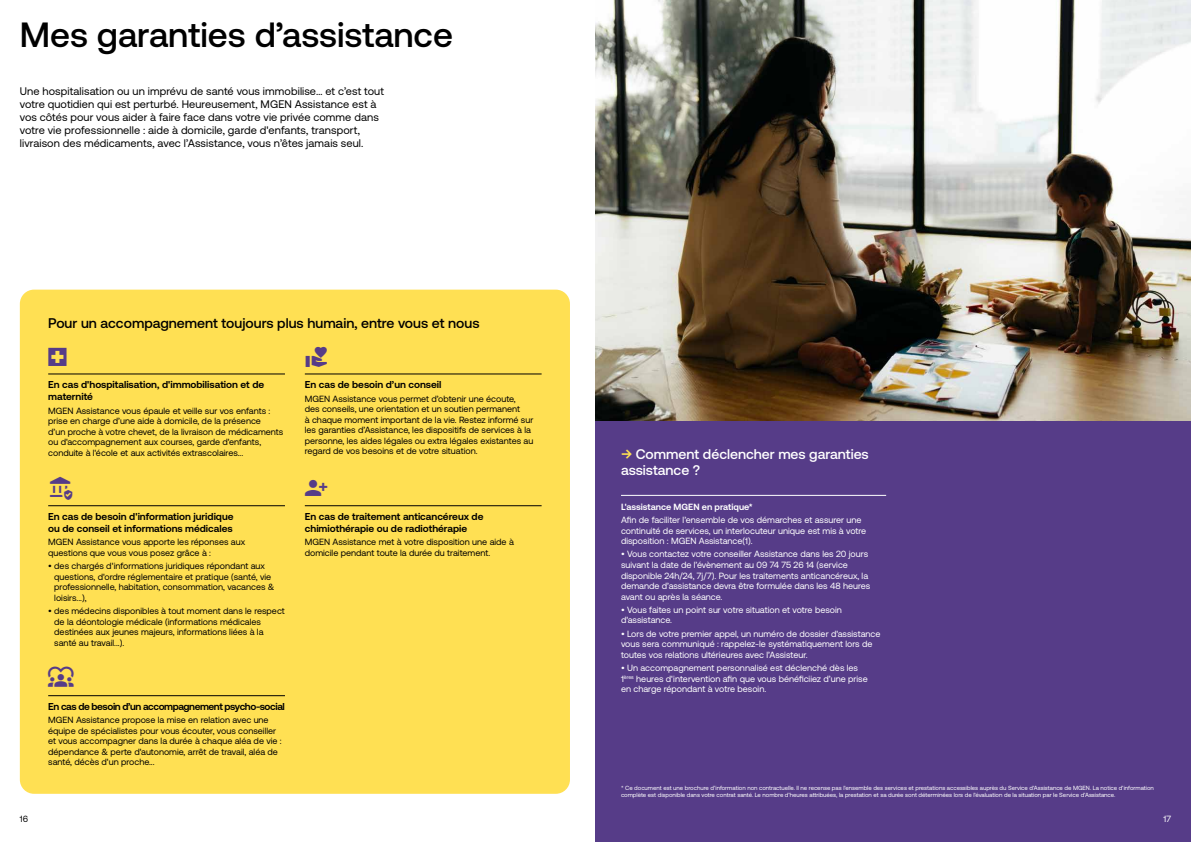
<style>
.page{position:relative;width:1191px;height:842px;background:#fff}
.page>*{position:absolute;margin:0;border:0;box-sizing:border-box;transform-origin:0 0}
.t1{font:500 35px "Aeonik MGEN";color:#000}
.t2{font:25.6px "Material Icons Sharp";color:#563c88}
.t3{font:24.2px "Material Icons Sharp";color:#563c88}
.t4{font:500 14px "Aeonik MGEN";color:#000}
.t5{font:500 14px/16px "Aeonik MGEN";color:#fff}
.t6{font:11px/13px "Aeonik MGEN";letter-spacing:.01em;color:#000}
.t7{font:700 10px/12px "Aeonik MGEN";color:#000}
.t8{font:700 10px "Aeonik MGEN";letter-spacing:-.04em;color:#000}
.t9{font:9px/10.5px "Aeonik MGEN";color:#000}
.t10{font:9px/10.5px "Aeonik MGEN";color:#fff}
.t11{font:700 9px "Aeonik MGEN";color:#fff}
.t12{font:6px/7px "Aeonik MGEN";color:#fff}
.s1{color:#ffe053}
</style>
<div class="page">
<div style="left:595px;top:421px;width:596px;height:421px;background:#563c88"></div>
<div style="left:20px;top:290px;width:550px;height:504px;background:#ffe053;border-radius:14px"></div>
<img style="left:595px;top:0;width:596px;height:421px">
<hr style="left:621px;top:495px;width:265px;height:1px;background:#fff">
<hr style="left:305px;top:505px;width:236px;height:1px;background:#000">
<hr style="left:48px;top:505px;width:237px;height:1px;background:#000">
<hr style="left:48px;top:374px;width:237px;height:1px;background:#000">
<hr style="left:48px;top:695px;width:237px;height:1px;background:#000">
<hr style="left:305px;top:374px;width:236px;height:1px;background:#000">
<h1 class="t1" style="left:20px;top:16px;width:435px">Mes garanties d’assistance</h1>
<p class="t6" style="left:20px;top:84px;width:366px">Une hospitalisation ou un imprévu de santé vous immobilise… et c’est tout votre quotidien qui est perturbé. Heureusement, MGEN Assistance est à vos côtés pour vous aider à faire face dans votre vie privée comme dans votre vie professionnelle : aide à domicile, garde d'enfants, transport, livraison des médicaments, avec l’Assistance, vous n’êtes jamais seul.</p>
<h3 class="t4" style="left:48px;top:315px;width:433px">Pour un accompagnement toujours plus humain, entre vous et nous</h3>
<h3 class="t3" style="left:45px;top:346px;width:26px">●□●□▲▼●</h3>
<p class="t7" style="left:48px;top:379px;width:217px">En cas d'hospitalisation, d'immobilisation et de maternité</p>
<p class="t9" style="left:48px;top:405px;width:237px">MGEN Assistance vous épaule et veille sur vos enfants : prise en charge d’une aide à domicile, de la présence<br>d’un proche à votre chevet, de la livraison de médicaments ou d'accompagnement aux courses, garde d'enfants, conduite à l'école et aux activités extrascolaires...</p>
<h3 class="t3" style="left:48px;top:478px;width:26px">▲▲◆□●□</h3>
<p class="t7" style="left:48px;top:511px;width:187px">En cas de besoin d'information juridique ou de conseil et informations médicales</p>
<p class="t9" style="left:48px;top:537px;width:198px">MGEN Assistance vous apporte les réponses aux questions que vous vous posez grâce à :</p>
<p class="t9" style="left:54px;top:561px;width:222px;text-indent:-6px">• des chargés d'informations juridiques répondant aux questions, d'ordre réglementaire et pratique (santé, vie professionnelle, habitation, consommation, vacances &amp; loisirs...),</p>
<p class="t9" style="left:54px;top:606px;width:232px;text-indent:-6px">• des médecins disponibles à tout moment dans le respect de la déontologie médicale (informations médicales destinées aux jeunes majeurs, informations liées à la santé au travail...).</p>
<h2 class="t2" style="left:48px;top:666px;width:27px">❖▲▼</h2>
<p class="t8" style="left:48px;top:701px;width:238px">En cas de besoin d’un accompagnement psycho-social</p>
<p class="t9" style="left:48px;top:715px;width:235px">MGEN Assistance propose la mise en relation avec une équipe de spécialistes pour vous écouter, vous conseiller et vous accompagner dans la durée à chaque aléa de vie : dépendance &amp; perte d'autonomie, arrêt de travail, aléa de santé, décès d'un proche...</p>
<h3 class="t3" style="left:305px;top:346px;width:26px">❖□●◆■▼▼❖▲</h3>
<p class="t7" style="left:305px;top:379px;width:138px">En cas de besoin d’un conseil</p>
<p class="t9" style="left:305px;top:393px;width:230px">MGEN Assistance vous permet d’obtenir une écoute,<br>des conseils, une orientation et un soutien permanent<br>à chaque moment important de la vie. Restez informé sur les garanties d’Assistance, les dispositifs de services à la personne, les aides légales ou extra légales existantes au regard de vos besoins et de votre situation.</p>
<h3 class="t3" style="left:304px;top:478px;width:26px">▲□■●▼</h3>
<p class="t7" style="left:305px;top:511px;width:180px">En cas de traitement anticancéreux de chimiothérapie ou de radiothérapie</p>
<p class="t9" style="left:305px;top:537px;width:210px">MGEN Assistance met à votre disposition une aide à domicile pendant toute la durée du traitement.</p>
<h3 class="t5" style="left:621px;top:446px;width:249px"><span class="s1">→</span> Comment déclencher mes garanties assistance ?</h3>
<p class="t11" style="left:621px;top:502px;width:133px">L'assistance MGEN en pratique*</p>
<p class="t10" style="left:621px;top:515px;width:247px">Afin de faciliter l’ensemble de vos démarches et assurer une continuité de services, un interlocuteur unique est mis à votre disposition : MGEN Assistance(1).</p>
<p class="t10" style="left:621px;top:549px;width:251px">• Vous contactez votre conseiller Assistance dans les 20 jours suivant la date de l’évènement au 09 74 75 26 14 (service disponible 24h/24, 7j/7). Pour les traitements anticancéreux, la demande d’assistance devra être formulée dans les 48 heures avant ou après la séance.</p>
<p class="t10" style="left:621px;top:604px;width:222px">• Vous faites un point sur votre situation et votre besoin d'assistance.</p>
<p class="t10" style="left:621px;top:628px;width:261px">• Lors de votre premier appel, un numéro de dossier d'assistance vous sera communiqué : rappelez-le systématiquement lors de toutes vos relations ultérieures avec l’Assisteur.</p>
<p class="t10" style="left:621px;top:663px;width:248px">• Un accompagnement personnalisé est déclenché dès les<br>1<sup>ères</sup> heures d'intervention afin que vous bénéficiiez d’une prise en charge répondant à votre besoin.</p>
<p class="t12" style="left:621px;top:784px;width:534px">* Ce document est une brochure d’information non contractuelle. Il ne recense pas l'ensemble des services et prestations accessibles auprès du Service d'Assistance de MGEN. La notice d’information complète est disponible dans votre contrat santé. Le nombre d’heures attribuées, la prestation et sa durée sont déterminées lors de l’évaluation de la situation par le Service d’Assistance.</p>
<p class="t9" style="left:20px;top:814px;width:10px">16</p>
<p class="t10" style="left:1163px;top:814px;width:9px">17</p>
</div>
